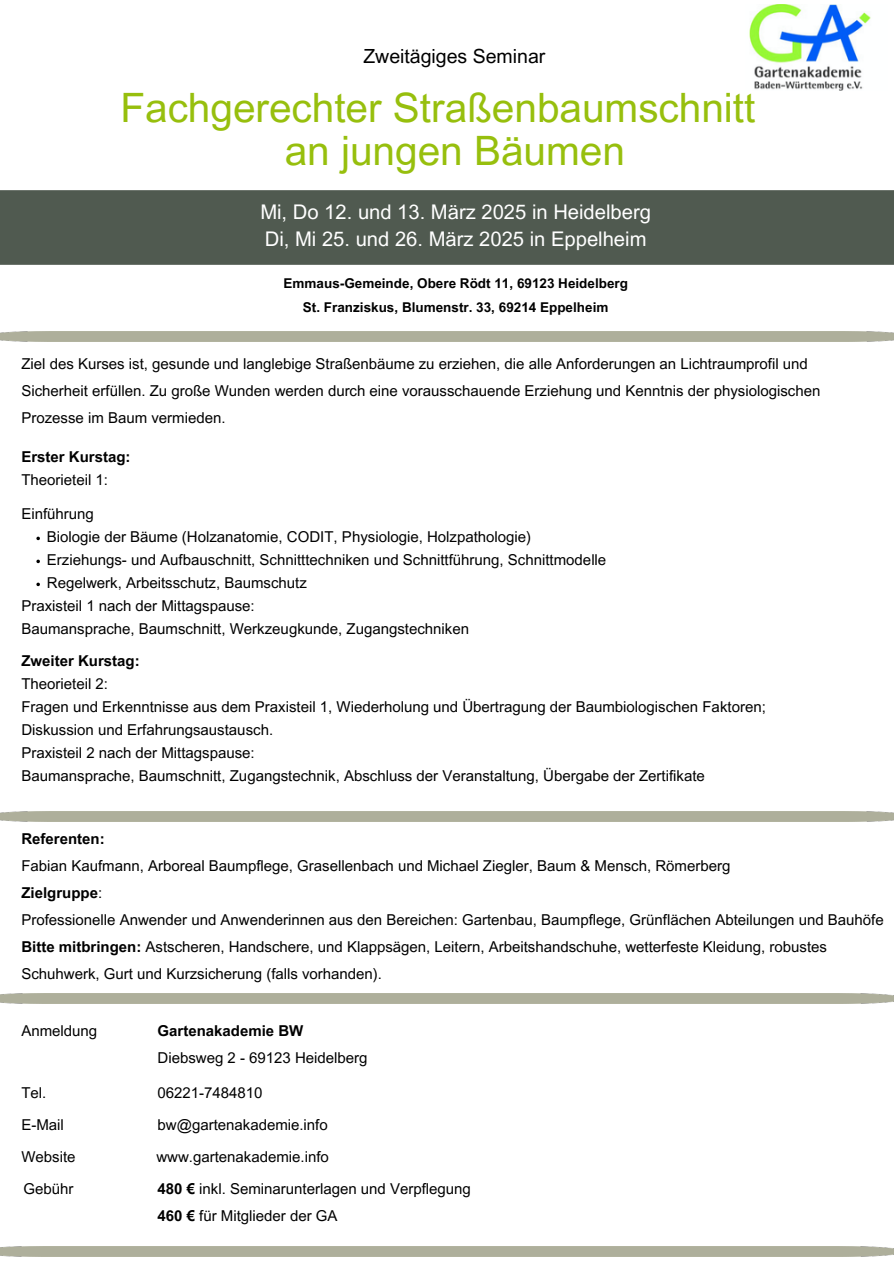
<style>
.page{position:relative;width:894px;height:1264px;background:#fff}
.page>*{position:absolute;margin:0;border:0;box-sizing:border-box;transform-origin:0 0}
.t1{font:40.5px/43.8px "Arial MT Pro";color:#97bf0d}
.t2{font:20.25px/27px "Arial MT Pro";color:#fff}
.t3{font:19.5px "Arial MT Pro";color:#000}
.t4{font:15px/27px "Arial MT Pro";color:#000}
.t5{font:700 15px/23px "Arial MT Pro";color:#000}
.t6{font:700 13.5px "Arial MT Pro";color:#000}
.s1{font-weight:400}
.s2{font-weight:700}
</style>
<div class="page">
<div style="left:0;top:190px;width:893px;height:75px;background:#505a50"></div>
<img style="left:749px;top:5px;width:122px;height:85px">
<svg style="left:36px;top:536px;width:4px;height:4px"></svg>
<svg style="left:36px;top:559px;width:4px;height:4px"></svg>
<svg style="left:36px;top:582px;width:4px;height:4px"></svg>
<h2 class="t3" style="left:363px;top:49px;width:183px">Zweitägiges Seminar</h2>
<p class="t1" style="left:285px;top:90px;width:472px;text-indent:-164px">Fachgerechter Straßenbaumschnitt an jungen Bäumen</p>
<h1 class="t2" style="left:260px;top:201px;width:392px">Mi, Do 12. und 13. März 2025 in Heidelberg<br>Di, Mi 25. und 26. März 2025 in Eppelheim</h1>
<h3 class="t6" style="left:283px;top:278px;width:346px">Emmaus-Gemeinde, Obere Rödt 11, 69123 Heidelberg</h3>
<h3 class="t6" style="left:303px;top:302px;width:307px">St. Franziskus, Blumenstr. 33, 69214 Eppelheim</h3>
<h3 class="t4" style="left:21px;top:352px;width:800px">Ziel des Kurses ist, gesunde und langlebige Straßenbäume zu erziehen, die alle Anforderungen an Lichtraumprofil und<br>Sicherheit erfüllen. Zu große Wunden werden durch eine vorausschauende Erziehung und Kenntnis der physiologischen<br>Prozesse im Baum vermieden.</h3>
<p class="t5" style="left:21px;top:447px;width:111px">Erster Kurstag:<br><span class="s1">Theorieteil 1:</span></p>
<h3 class="t4" style="left:21px;top:502px;width:74px">Einführung</h3>
<h3 class="t4" style="left:47px;top:525px;width:485px">Biologie der Bäume (Holzanatomie, CODIT, Physiologie, Holzpathologie)</h3>
<p class="t4" style="left:47px;top:548px;width:560px">Erziehungs- und Aufbauschnitt, Schnitttechniken und Schnittführung, Schnittmodelle</p>
<h3 class="t4" style="left:47px;top:571px;width:261px">Regelwerk, Arbeitsschutz, Baumschutz</h3>
<p class="t4" style="left:21px;top:596px;width:449px;line-height:23px">Praxisteil 1 nach der Mittagspause:<br>Baumansprache, Baumschnitt, Werkzeugkunde, Zugangstechniken</p>
<h3 class="t4" style="left:21px;top:651px;width:745px;line-height:23px"><span class="s2">Zweiter Kurstag:<br></span>Theorieteil 2:<br>Fragen und Erkenntnisse aus dem Praxisteil 1, Wiederholung und Übertragung der Baumbiologischen Faktoren; Diskussion und Erfahrungsaustausch.<br>Praxisteil 2 nach der Mittagspause:<br>Baumansprache, Baumschnitt, Zugangstechnik, Abschluss der Veranstaltung, Übergabe der Zertifikate</h3>
<h3 class="t4" style="left:21px;top:827px;width:863px"><span class="s2">Referenten:<br></span>Fabian Kaufmann, Arboreal Baumpflege, Grasellenbach und Michael Ziegler, Baum &amp; Mensch, Römerberg<br><span class="s2">Zielgruppe</span>:<br>Professionelle Anwender und Anwenderinnen aus den Bereichen: Gartenbau, Baumpflege, Grünflächen Abteilungen und Bauhöfe <span class="s2">Bitte mitbringen:</span> Astscheren, Handschere, und Klappsägen, Leitern, Arbeitshandschuhe, wetterfeste Kleidung, robustes Schuhwerk, Gurt und Kurzsicherung (falls vorhanden).</h3>
<p class="t4" style="left:21px;top:1018px;width:77px">Anmeldung</p>
<h2 class="t4" style="left:21px;top:1080px;width:26px">Tel.</h2>
<p class="t4" style="left:21px;top:1112px;width:44px">E-Mail</p>
<p class="t4" style="left:21px;top:1144px;width:56px">Website</p>
<p class="t4" style="left:24px;top:1177px;width:51px">Gebühr</p>
<h3 class="t4" style="left:157px;top:1018px;width:211px"><span class="s2">Gartenakademie BW<br></span>Diebsweg 2 - 69123 Heidelberg</h3>
<h3 class="t4" style="left:157px;top:1080px;width:106px">06221-7484810</h3>
<h3 class="t4" style="left:158px;top:1112px;width:172px">bw@gartenakademie.info</h3>
<p class="t4" style="left:156px;top:1144px;width:174px">www.gartenakademie.info</p>
<p class="t4" style="left:157px;top:1177px;width:315px"><span class="s2">480 €</span> inkl. Seminarunterlagen und Verpflegung<br><span class="s2">460 €</span> für Mitglieder der GA</p>
</div>
